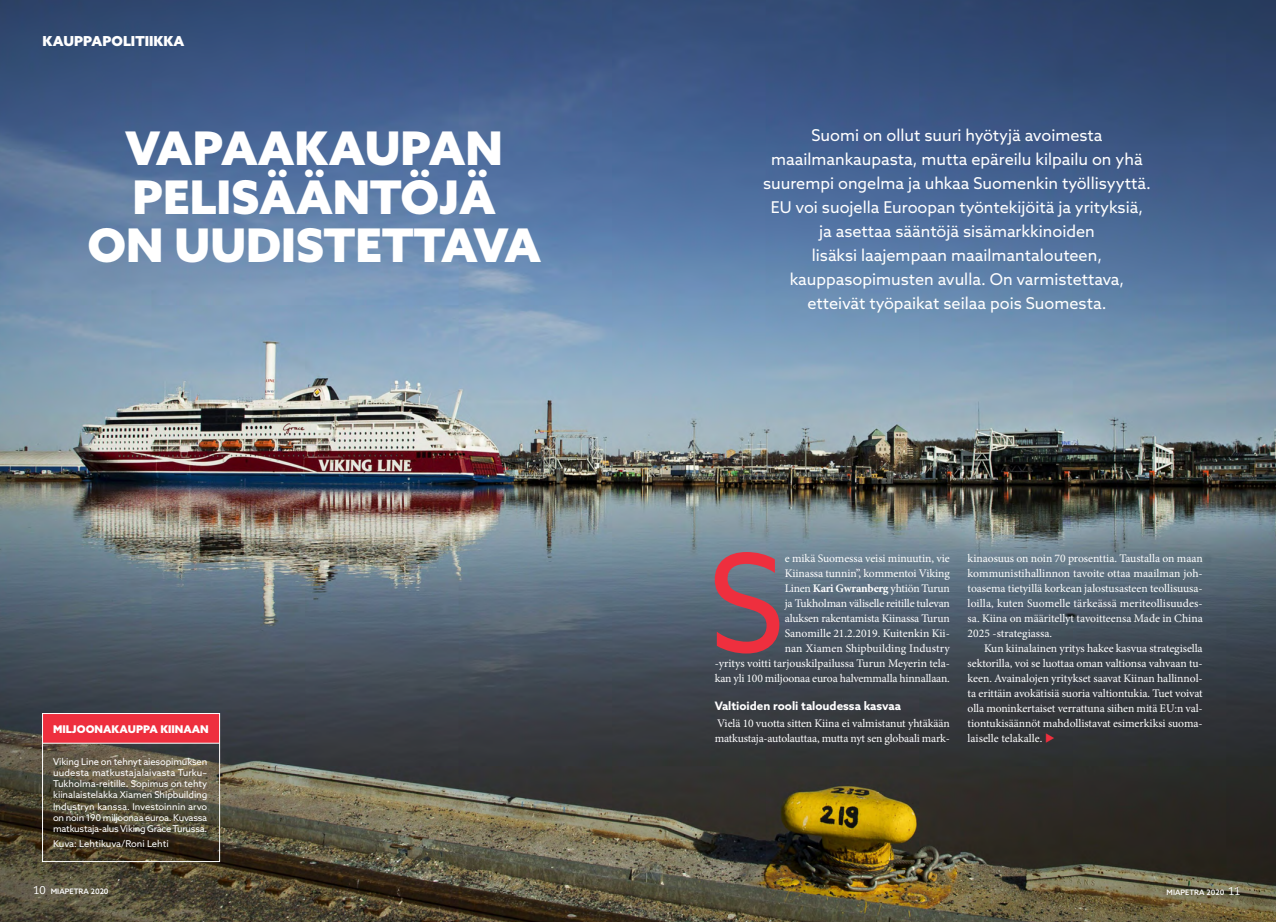
<style>
.page{position:relative;width:1276px;height:922px;background:#fff}
.page>*{position:absolute;margin:0;border:0;box-sizing:border-box;transform-origin:0 0}
.antiikva___anfangi{font:135.88px "Azo Sans";color:#ee2f3e}
.antiikva__sis{font:900 46.38px/48.2px "Azo Sans";color:#fff;text-align:center}
.Otsikko__Minion{font:16.25px/24px "Azo Sans";color:#fff;text-align:center}
.antiikva__sis-2{font:900 13.75px "Azo Sans";color:#fff}
.antiikva__ei_sis{font:11.62px/15px "Minion Pro";letter-spacing:-.01em;color:#fff}
.antiikva___anfangi-2{font:11.62px/15px "Minion Pro";letter-spacing:-.01em;color:#fff;text-align:right}
.antiikva__sis-3{font:11.62px/15px "Minion Pro";letter-spacing:-.005em;color:#fff;text-align:justify}
.väliotsikko__2_riviä{font:700 11.62px "Azo Sans";color:#fff}
.väliotsikko__2_riviä-2{font:900 10.62px "Azo Sans";color:#fff}
.Kuvateksti_posa{font:9.38px/11.2px "Azo Sans";letter-spacing:-.025em;color:#fff;text-align:justify}
.Kuvateksti_posa-2{font:9.38px "Azo Sans";color:#fff}
.Otsikko{font:500 7.5px "Azo Sans";color:#fff}
.s1{font-weight:700}
.s2{color:#ee2f3e}
.s3{font-family:"Caecilia LT Std";font-weight:400;font-size:11.25px}
</style>
<div class="page">
<img style="left:0;top:0;width:1276px;height:921px">
<div style="left:43px;top:713px;width:177px;height:29px;background:#ee2f3e"></div>
<div style="left:42px;top:713px;width:178px;height:148px;border:1px solid #fff"></div>
<hr style="left:43px;top:742px;width:176px;height:1px;background:#fff">
<p class="antiikva__sis-2" style="left:43px;top:32px;width:143px">KAUPPAPOLITIIKKA</p>
<p class="antiikva__sis" style="left:87px;top:124px;width:455px">VAPAAKAUPAN<br>PELISÄÄNTÖJÄ<br>ON UUDISTETTAVA</p>
<p class="väliotsikko__2_riviä-2" style="left:53px;top:722px;width:157px">MILJOONAKAUPPA KIINAAN</p>
<p class="Kuvateksti_posa" style="left:53px;top:755px;width:156px">Viking Line on tehnyt aiesopimuksen uudesta matkustajalaivasta Turku– Tukholma-reitille. Sopimus on tehty kiinalaistelakka Xiamen Shipbuilding Industryn kanssa. Investoinnin arvo on noin 190 miljoonaa euroa. Kuvassa matkustaja-alus Viking Grace Turussa.</p>
<p class="Kuvateksti_posa-2" style="left:53px;top:837px;width:117px">Kuva: Lehtikuva/Roni Lehti</p>
<p class="Otsikko__Minion" style="left:763px;top:123px;width:389px">Suomi on ollut suuri hyötyjä avoimesta maailmankaupasta, mutta epäreilu kilpailu on yhä suurempi ongelma ja uhkaa Suomenkin työllisyyttä.<br>EU voi suojella Euroopan työntekijöitä ja yrityksiä, ja asettaa sääntöjä sisämarkkinoiden<br>lisäksi laajempaan maailmantalouteen, kauppasopimusten avulla. On varmistettava, etteivät työpaikat seilaa pois Suomesta.</p>
<p class="antiikva___anfangi" style="left:708px;top:514px;width:78px">S</p>
<p class="antiikva___anfangi-2" style="left:715px;top:550px;width:237px">e mikä Suomessa veisi minuutin, vie<br>Kiinassa tunnin”, kommentoi Viking<br>Linen <span class="s1">Kari Gwranberg</span> yhtiön Turun<br>ja Tukholman väliselle reitille tulevan<br>aluksen rakentamista Kiinassa Turun<br>Sanomille 21.2.2019. Kuitenkin Kii-<br>nan Xiamen Shipbuilding Industry<br>-yritys voitti tarjouskilpailussa Turun Meyerin tela&shy;kan yli 100 miljoonaa euroa halvemmalla hinnallaan.</p>
<p class="väliotsikko__2_riviä" style="left:715px;top:697px;width:188px">Valtioiden rooli taloudessa kasvaa</p>
<p class="antiikva__ei_sis" style="left:715px;top:715px;width:237px">Vielä 10 vuotta sitten Kiina ei valmistanut yhtäkään matkustaja-autolauttaa, mutta nyt sen globaali mark-</p>
<p class="antiikva__ei_sis" style="left:967px;top:550px;width:237px;text-align:justify">kinaosuus on noin 70 prosenttia. Taustalla on maan kommunistihallinnon tavoite ottaa maailman joh&shy;toasema tietyillä korkean jalostusasteen teollisuusa&shy;loilla, kuten Suomelle tärkeässä meriteollisuudes&shy;sa. Kiina on määritellyt tavoitteensa Made in China 2025 -strategiassa.</p>
<p class="antiikva__sis-3" style="left:967px;top:640px;width:237px;text-indent:16px">Kun kiinalainen yritys hakee kasvua strategisella sektorilla, voi se luottaa oman valtionsa vahvaan tu&shy;keen. Avainalojen yritykset saavat Kiinan hallinnol&shy;ta erittäin avokätisiä suoria valtiontukia. Tuet voivat olla moninkertaiset verrattuna siihen mitä EU:n val&shy;tiontukisäännöt mahdollistavat esimerkiksi suoma&shy;laiselle telakalle. <span class="s2">◆</span></p>
<p class="Otsikko" style="left:33px;top:885px;width:77px"><span class="s3">10</span> MIAPETRA 2020</p>
<p class="Otsikko" style="left:1166px;top:887px;width:75px">MIAPETRA 2020 <span class="s3">11</span></p>
</div>
